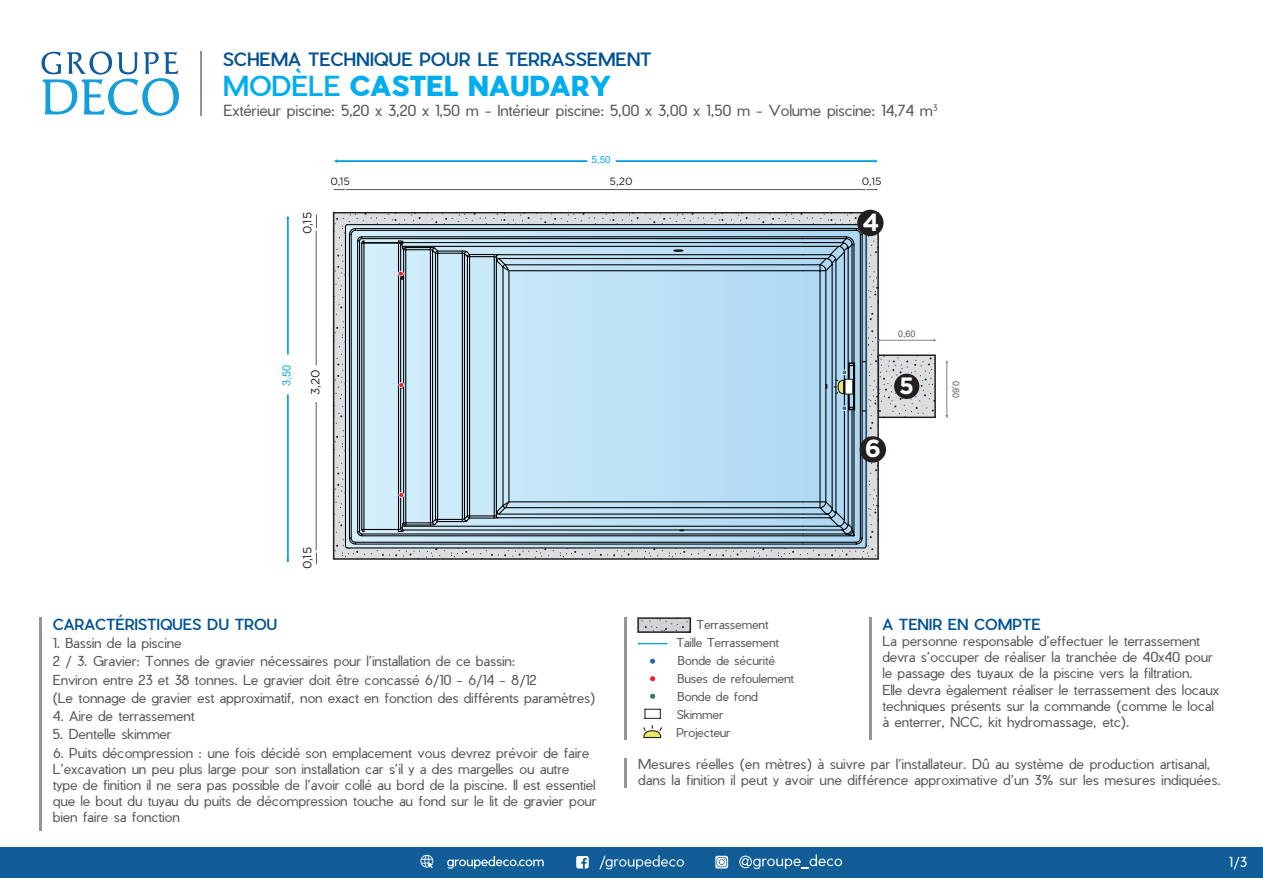
<style>
.page{position:relative;width:1263px;height:893px;background:#fff}
.page>*{position:absolute;margin:0;border:0;box-sizing:border-box;transform-origin:0 0}
.t1{font:900 27px "Pier Sans";color:#00aeef}
.t2{font:700 24.6px "Gotham";color:#fff}
.t3{font:700 23.7px "Gotham";color:#fff}
.t4{font:500 18px "Pier Sans";color:#005294}
.t5{font:300 15px "Pier Sans";letter-spacing:-.01em;color:#57585a}
.t6{font:500 15px "Pier Sans";color:#005294}
.t7{font:300 13.5px/16.2px "Pier Sans";letter-spacing:-.01em;color:#57585a}
.t8{font:300 13.5px "Pier Sans";color:#fff}
.t9{font:300 12px "Pier Sans";letter-spacing:-.01em;color:#57585a}
.t10{font:11.85px "Gotham";color:#231f20}
.t11{font:11.1px "Arial";color:#00aeef}
.t12{font:10.5px "Gotham";color:#231f20}
.t13{font:9.9px "Arial";color:#00aeef}
.t14{font:9px "Arial";color:#57585a}
.s1{font-weight:500}
</style>
<div class="page">
<hr style="left:39px;top:617px;width:3px;height:214px;background:#939598">
<svg style="left:649px;top:675px;width:7px;height:7px"></svg>
<svg style="left:644px;top:709px;width:17px;height:10px"></svg>
<svg style="left:649px;top:693px;width:7px;height:7px"></svg>
<svg style="left:643px;top:725px;width:19px;height:14px"></svg>
<svg style="left:649px;top:658px;width:7px;height:7px"></svg>
<svg style="left:637px;top:642px;width:31px;height:3px"></svg>
<svg style="left:640px;top:620px;width:48px;height:10px"></svg>
<div style="left:637px;top:617px;width:54px;height:16px;border:2px solid #231f20"></div>
<hr style="left:625px;top:617px;width:2px;height:122px;background:#939598">
<hr style="left:625px;top:758px;width:2px;height:29px;background:#939598">
<hr style="left:869px;top:617px;width:2px;height:122px;background:#939598">
<hr style="left:200px;top:51px;width:2px;height:65px;background:#939598">
<svg style="left:42px;top:51px;width:137px;height:65px"></svg>
<div style="left:0;top:847px;width:1263px;height:31px;background:#105d98"></div>
<svg style="left:739px;top:854px;width:103px;height:15px"></svg>
<svg style="left:715px;top:856px;width:13px;height:12px"></svg>
<svg style="left:716px;top:857px;width:11px;height:10px"></svg>
<svg style="left:599px;top:855px;width:85px;height:14px"></svg>
<div style="left:576px;top:856px;width:13px;height:12px;background:#fff;border-radius:2px"></div>
<svg style="left:581px;top:858px;width:6px;height:10px"></svg>
<svg style="left:447px;top:856px;width:97px;height:13px"></svg>
<svg style="left:420px;top:855px;width:13px;height:13px"></svg>
<svg style="left:879px;top:354px;width:57px;height:64px;background:#c5c6c7"></svg>
<svg style="left:333px;top:212px;width:546px;height:348px;background:#bdbec0"></svg>
<div style="left:894px;top:374px;width:25px;height:25px;background:#231f20;border-radius:50%"></div>
<hr style="left:879px;top:340px;width:55px;height:1px;background:#808285">
<hr style="left:946px;top:362px;width:1px;height:55px;background:#808285">
<hr style="left:336px;top:160px;width:251px;height:2px;background:#00a0df">
<hr style="left:616px;top:160px;width:259px;height:2px;background:#00a0df">
<hr style="left:346px;top:189px;width:519px;height:1px;background:#57585a">
<svg style="left:865px;top:189px;width:13px;height:1px"></svg>
<svg style="left:333px;top:189px;width:14px;height:1px"></svg>
<hr style="left:287px;top:218px;width:2px;height:137px;background:#00a0df">
<hr style="left:287px;top:394px;width:2px;height:166px;background:#00a0df">
<hr style="left:316px;top:402px;width:1px;height:148px;background:#57585a">
<svg style="left:315px;top:549px;width:2px;height:15px"></svg>
<hr style="left:316px;top:232px;width:1px;height:133px;background:#57585a">
<svg style="left:315px;top:214px;width:2px;height:18px"></svg>
<div style="left:860px;top:436px;width:26px;height:27px;background:#231f20;border-radius:50%"></div>
<svg style="left:344px;top:223px;width:523px;height:326px;background:#a8c6d7"></svg>
<div style="left:857px;top:210px;width:26px;height:26px;background:#231f20;border-radius:50%"></div>
<h3 class="t4" style="left:223px;top:47px;width:430px">SCHEMA TECHNIQUE POUR LE TERRASSEMENT</h3>
<h1 class="t1" style="left:223px;top:66px;width:390px"><span class="s1">MODÈLE</span> CASTEL NAUDARY</h1>
<p class="t5" style="left:224px;top:101px;width:715px">Extérieur piscine: 5,20 x 3,20 x 1,50 m - Intérieur piscine: 5,00 x 3,00 x 1,50 m - Volume piscine: 14,74 m<sup>3</sup></p>
<p class="t13" style="left:591px;top:153px;width:21px">5,50</p>
<p class="t10" style="left:300px;top:234px;width:24px;rotate:-90deg">0,15</p>
<p class="t12" style="left:330px;top:175px;width:21px">0,15</p>
<p class="t12" style="left:610px;top:175px;width:24px">5,20</p>
<p class="t12" style="left:862px;top:175px;width:21px">0,15</p>
<h2 class="t2" style="left:862px;top:206px;width:18px">4</h2>
<p class="t11" style="left:279px;top:386px;width:23px;rotate:-90deg">3,50</p>
<p class="t10" style="left:308px;top:395px;width:27px;rotate:-90deg">3,20</p>
<p class="t10" style="left:300px;top:569px;width:24px;rotate:-90deg">0,15</p>
<p class="t6" style="left:53px;top:614px;width:226px">CARACTÉRISTIQUES DU TROU</p>
<p class="t7" style="left:53px;top:634px;width:544px;line-height:18.3px">1. Bassin de la piscine<br>2 / 3. Gravier: Tonnes de gravier nécessaires pour l’installation de ce bassin:<br>Environ entre 23 et 38 tonnes. Le gravier doit être concassé 6/10 - 6/14 - 8/12<br>(Le tonnage de gravier est approximatif, non exact en fonction des différents paramètres)</p>
<p class="t7" style="left:53px;top:708px;width:143px">4. Aire de terrassement</p>
<p class="t7" style="left:53px;top:726px;width:120px">5. Dentelle skimmer</p>
<p class="t7" style="left:53px;top:744px;width:545px">6. Puits décompression : une fois décidé son emplacement vous devrez prévoir de faire L’excavation un peu plus large pour son installation car s’il y a des margelles ou autre type de finition il ne sera pas possible de l’avoir collé au bord de la piscine. Il est essentiel que le bout du tuyau du puits de décompression touche au fond sur le lit de gravier pour bien faire sa fonction</p>
<h2 class="t2" style="left:865px;top:432px;width:18px">6</h2>
<p class="t14" style="left:898px;top:328px;width:19px">0,60</p>
<h3 class="t3" style="left:899px;top:370px;width:16px">5</h3>
<p class="t14" style="left:962px;top:381px;width:19px;rotate:90deg">0,60</p>
<p class="t9" style="left:697px;top:617px;width:73px">Terrassement</p>
<p class="t6" style="left:882px;top:614px;width:160px">A TENIR EN COMPTE</p>
<p class="t7" style="left:882px;top:633px;width:338px">La personne responsable d’effectuer le terrassement devra s’occuper de réaliser la tranchée de 40x40 pour le passage des tuyaux de la piscine vers la filtration.<br>Elle devra ègalement réaliser le terrassement des locaux techniques présents sur la commande (comme le local à enterrer, NCC, kit hydromassage, etc).</p>
<p class="t7" style="left:638px;top:756px;width:584px">Mesures réelles (en mètres) à suivre par l’installateur. Dû au système de production artisanal, dans la finition il peut y avoir une différence approximative d’un 3% sur les mesures indiquées.</p>
<p class="t9" style="left:676px;top:635px;width:104px">Taille Terrassement</p>
<p class="t9" style="left:678px;top:653px;width:99px">Bonde de sécurité</p>
<p class="t9" style="left:677px;top:671px;width:118px">Buses de refoulement</p>
<p class="t9" style="left:677px;top:707px;width:48px">Skimmer</p>
<p class="t9" style="left:677px;top:689px;width:82px">Bonde de fond</p>
<p class="t9" style="left:676px;top:725px;width:56px">Projecteur</p>
<p class="t8" style="left:1229px;top:853px;width:20px">1/3</p>
</div>
